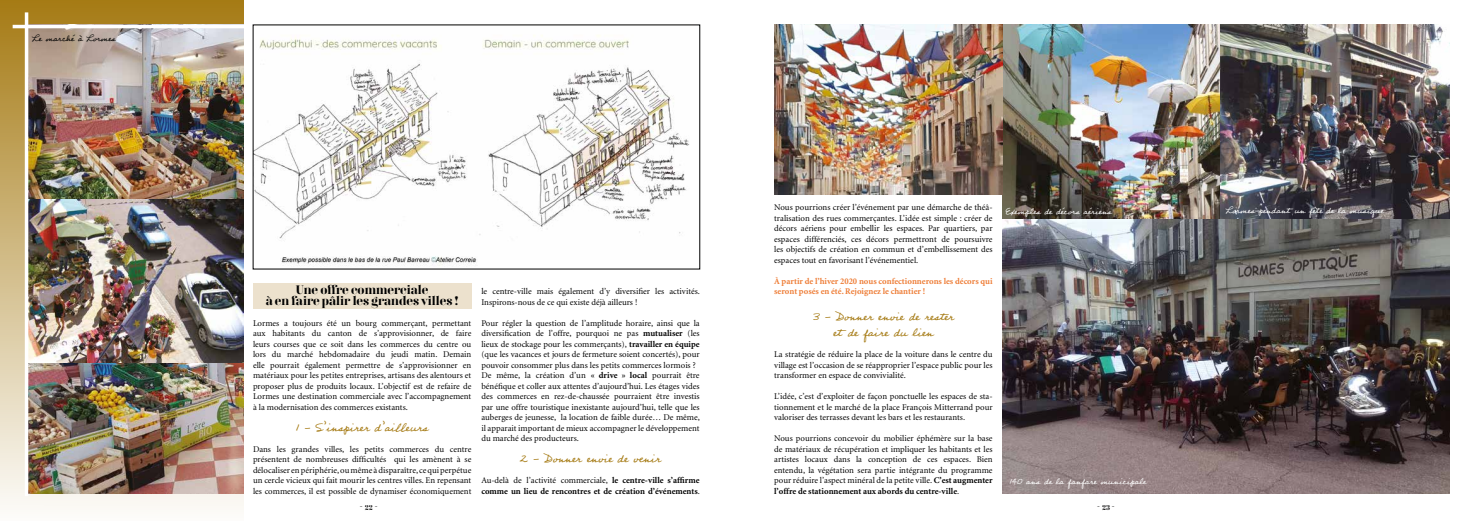
<style>
.page{position:relative;width:1474px;height:521px;background:#fff}
.page>*{position:absolute;margin:0;border:0;box-sizing:border-box;transform-origin:0 0}
.t1{font:14px/15.8px "Professor";color:#a57a13;text-align:center}
.t2{font:700 12.25px/10.5px "Carina Pro";color:#000;text-align:center}
.t3{font:10.5px "Professor";color:#fff}
.t4{font:10.5px "Professor";color:#000}
.t5{font:10.5px "Gloss Drop";color:#000}
.t6{font:8.75px/10.5px "Minion";color:#000;text-align:justify}
.t7{font:700 8.75px/10.5px "Minion";color:#000}
.t8{font:700 8.75px/10.5px "Minion";color:#ee7c35}
.s1{font-weight:700}
.s2{font-weight:400}
.s3{font-family:"Carina Pro";font-weight:700;font-size:7px}
</style>
<div class="page">
<svg style="left:0;top:0;width:243px;height:508px"></svg>
<div style="left:253px;top:283px;width:218px;height:26px;background:#ece1cd"></div>
<img style="left:255px;top:35px;width:435px;height:231px">
<img style="left:1002px;top:25px;width:447px;height:194px">
<img style="left:28px;top:28px;width:215px;height:466px">
<img style="left:1002px;top:219px;width:447px;height:274px">
<hr style="left:13px;top:25px;width:235px;height:3px;background:#fff">
<hr style="left:25px;top:12px;width:3px;height:484px;background:#fff">
<img style="left:774px;top:25px;width:228px;height:170px">
<p class="t4" style="left:32px;top:31px;width:85px">Le marché à Lormes</p>
<h2 class="t2" style="left:266px;top:285px;width:194px">Une offre commerciale<br>à en faire pâlir les grandes villes !</h2>
<p class="t6" style="left:253px;top:318px;width:220px">Lormes a toujours été un bourg commerçant, permettant aux habitants du canton de s’approvisionner, de faire leurs courses que ce soit dans les commerces du centre ou lors du marché hebdomadaire du jeudi matin. Demain elle pourrait également permettre de s’approvisionner en matériaux pour les petites entreprises, artisans des alentours et proposer plus de produits locaux. L’objectif est de refaire de Lormes une destination commerciale avec l’accompagnement à la modernisation des commerces existants.</p>
<h1 class="t1" style="left:296px;top:418px;width:134px">1 - S’inspirer d’ailleurs</h1>
<p class="t6" style="left:253px;top:444px;width:220px">Dans les grandes villes, les petits commerces du centre présentent de nombreuses difficultés qui les amènent à se délocaliser en périphérie, ou même à disparaître, ce qui perpétue un cercle vicieux qui fait mourir les centres villes. En repensant les commerces, il est possible de dynamiser économiquement</p>
<p class="t6" style="left:481px;top:286px;width:220px">le centre-ville mais également d’y diversifier les activités.<br>Inspirons-nous de ce qui existe déjà ailleurs !</p>
<p class="t6" style="left:481px;top:318px;width:220px;text-align:left">Pour régler la question de l’amplitude horaire, ainsi que la diversification de l’offre, pourquoi ne pas <span class="s1">mutualiser</span> (les lieux de stockage pour les commerçants), <span class="s1">travailler en équipe </span>(que les vacances et jours de fermeture soient concertés), pour pouvoir consommer plus dans les petits commerces lormois ?<br>De même, la création d’un <span class="s1">« drive » local</span> pourrait être bénéfique et coller aux attentes d’aujourd’hui. Les étages vides des commerces en rez-de-chaussée pourraient être investis par une offre touristique inexistante aujourd’hui, telle que les auberges de jeunesse, la location de faible durée… De même, il apparait important de mieux accompagner le développement du marché des producteurs.</p>
<h1 class="t1" style="left:520px;top:449px;width:142px">2 - Donner envie de venir</h1>
<p class="t7" style="left:481px;top:475px;width:220px"><span class="s2">Au-delà de l’activité commerciale,</span> le centre-ville s’affirme comme un lieu de rencontres et de création d’événements<span class="s2">.</span></p>
<p class="t6" style="left:774px;top:202px;width:220px">Nous pourrions créer l’événement par une démarche de théâ&shy;tralisation des rues commerçantes. L’idée est simple : créer de décors aériens pour embellir les espaces. Par quartiers, par espaces différenciés, ces décors permettront de poursuivre les objectifs de création en commun et d’embellissement des espaces tout en favorisant l’événementiel.</p>
<p class="t8" style="left:774px;top:276px;width:220px">À partir de l’hiver 2020 nous confectionnerons les décors qui seront posés en été. Rejoignez le chantier !</p>
<h1 class="t1" style="left:812px;top:308px;width:143px">3 - Donner envie de rester et de faire du lien</h1>
<p class="t6" style="left:774px;top:349px;width:220px">La stratégie de réduire la place de la voiture dans le centre du village est l’occasion de se réapproprier l’espace public pour les transformer en espace de convivialité.</p>
<p class="t6" style="left:774px;top:391px;width:220px">L’idée, c’est d’exploiter de façon ponctuelle les espaces de sta&shy;tionnement et le marché de la place François Mitterrand pour valoriser des terrasses devant les bars et les restaurants.</p>
<p class="t6" style="left:774px;top:433px;width:220px">Nous pourrions concevoir du mobilier éphémère sur la base de matériaux de récupération et impliquer les habitants et les artistes locaux dans la conception de ces espaces. Bien entendu, la végétation sera partie intégrante du programme pour réduire l’aspect minéral de la petite ville. <span class="s1">C’est augmenter l’offre de stationnement aux abords du centre-ville</span>.</p>
<p class="t3" style="left:1005px;top:204px;width:107px">Exemples de décors aériens</p>
<p class="t3" style="left:1009px;top:474px;width:138px">140 ans de la fanfare municipale</p>
<p class="t5" style="left:360px;top:500px;width:19px">-<span class="s3">22</span>-</p>
<p class="t5" style="left:1097px;top:500px;width:19px">-<span class="s3">23</span>-</p>
<p class="t3" style="left:1225px;top:204px;width:159px">Lormes pendant un fête de la musique</p>
</div>
